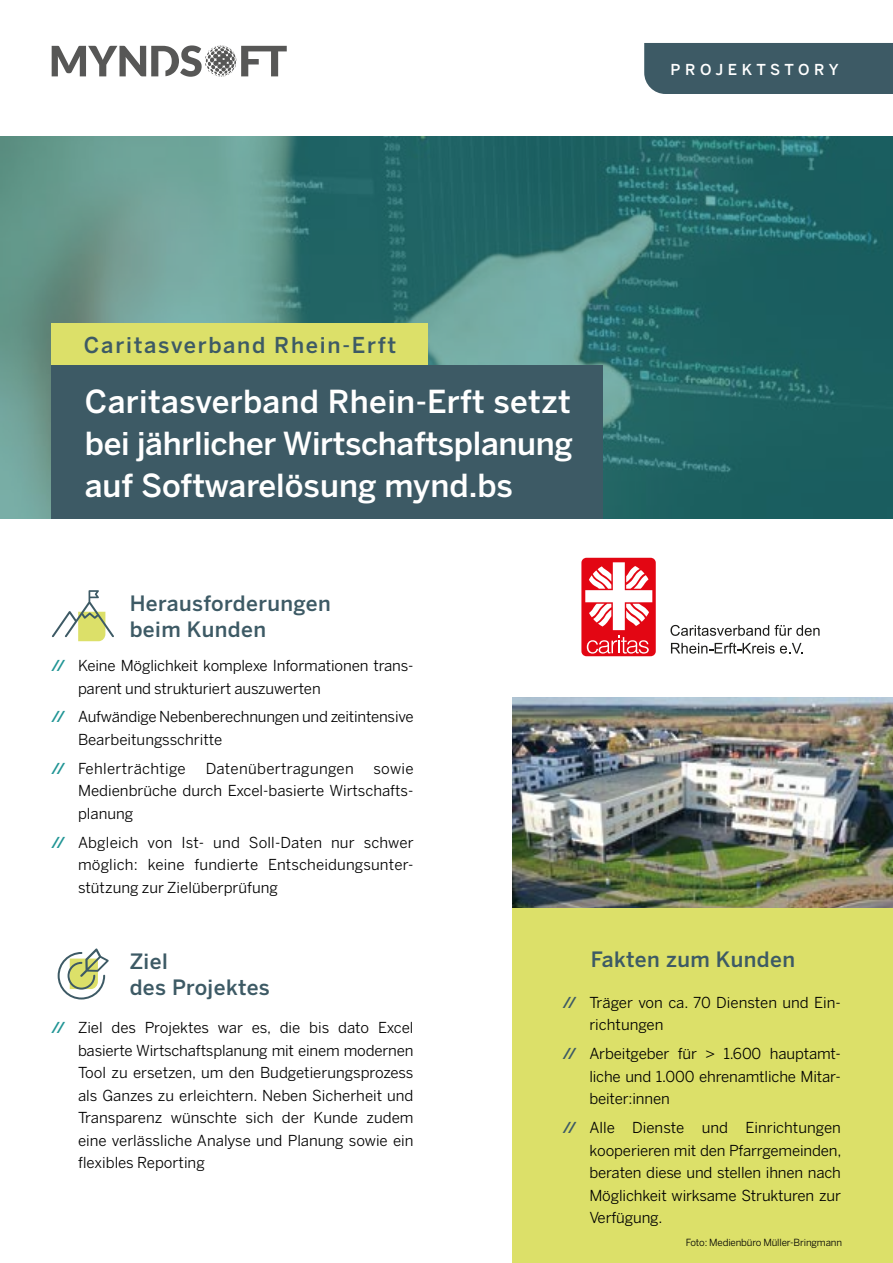
<style>
.page{position:relative;width:893px;height:1263px;background:#fff}
.page>*{position:absolute;margin:0;border:0;box-sizing:border-box;transform-origin:0 0}
.t1{font:500 31.5px/42px "Benton Sans";letter-spacing:-.01em;color:#fff;text-align:justify}
.t2{font:500 21.75px "Benton Sans";letter-spacing:.08em;color:#3d5a65}
.t3{font:500 21px/25.5px "Benton Sans";letter-spacing:.02em;color:#3d5a65}
.t4{font:15px/22.5px "Benton Sans";letter-spacing:-.01em;color:#000;text-align:justify}
.t5{font:15px "Benton Sans";letter-spacing:.02em;color:#000}
.t6{font:500 15px "Benton Sans";letter-spacing:.29em;color:#fff}
.t7{font:9.75px "Benton Sans";letter-spacing:-.015em;color:#000}
.s1{font-weight:500;color:#219595}
.s2{font-weight:500;color:#3d5a65}
</style>
<div class="page">
<svg style="left:0;top:136px;width:893px;height:383px;background:#3b7976"></svg>
<img style="left:512px;top:697px;width:381px;height:212px">
<svg style="left:52px;top:590px;width:62px;height:51px"></svg>
<div style="left:644px;top:43px;width:249px;height:51px;background:#3d5a65"></div>
<div style="left:512px;top:909px;width:381px;height:354px;background:#dce069"></div>
<div style="left:51px;top:323px;width:376px;height:43px;background:#dce069"></div>
<div style="left:51px;top:366px;width:552px;height:153px;background:#3d5a65"></div>
<div style="left:581px;top:558px;width:75px;height:98px;background:#e30613;border-radius:5px"></div>
<svg style="left:585px;top:562px;width:67px;height:68px"></svg>
<svg style="left:587px;top:636px;width:62px;height:18px"></svg>
<svg style="left:670px;top:625px;width:99px;height:11px"></svg>
<svg style="left:775px;top:625px;width:45px;height:11px"></svg>
<svg style="left:671px;top:643px;width:132px;height:11px"></svg>
<svg style="left:58px;top:948px;width:51px;height:51px"></svg>
<svg style="left:52px;top:45px;width:235px;height:32px"></svg>
<p class="t6" style="left:670px;top:61px;width:170px">PROJEKTSTORY</p>
<h2 class="t2" style="left:84px;top:332px;width:314px">Caritasverband Rhein-Erft</h2>
<h1 class="t1" style="left:85px;top:380px;width:490px">Caritasverband Rhein-Erft setzt bei jährlicher Wirtschaftsplanung auf Softwarelösung mynd.bs</h1>
<h3 class="t3" style="left:130px;top:590px;width:203px">Herausforderungen beim Kunden</h3>
<p class="t4" style="left:78px;top:654px;width:337px;text-indent:-27px"><span class="s1">//</span> Keine Möglichkeit komplexe Informationen trans&shy;parent und strukturiert auszuwerten</p>
<p class="t4" style="left:78px;top:705px;width:337px;text-indent:-27px"><span class="s1">//</span> Aufwändige Nebenberechnungen und zeitintensive<br>Bearbeitungsschritte</p>
<p class="t5" style="left:51px;top:759px;width:136px"><span class="s1">//</span> Fehlerträchtige</p>
<p class="t5" style="left:206px;top:759px;width:150px">Datenübertragungen</p>
<p class="t4" style="left:78px;top:757px;width:337px;text-indent:296px">sowie Medienbrüche durch Excel-basierte Wirtschafts&shy;planung</p>
<p class="t4" style="left:78px;top:831px;width:337px;text-indent:-27px"><span class="s1">//</span> Abgleich von Ist- und Soll-Daten nur schwer möglich: keine fundierte Entscheidungsunter&shy;stützung zur Zielüberprüfung</p>
<h3 class="t3" style="left:130px;top:949px;width:142px">Ziel<br>des Projektes</h3>
<p class="t4" style="left:78px;top:1016px;width:337px;text-indent:-27px"><span class="s1">//</span> Ziel des Projektes war es, die bis dato Excel basierte Wirtschaftsplanung mit einem modernen Tool zu ersetzen, um den Budgetierungsprozess als Ganzes zu erleichtern. Neben Sicherheit und Transparenz wünschte sich der Kunde zudem eine verlässliche Analyse und Planung sowie ein flexibles Reporting</p>
<h3 class="t3" style="left:591px;top:947px;width:206px">Fakten zum Kunden</h3>
<p class="t4" style="left:589px;top:991px;width:253px;text-indent:-27px"><span class="s2">//</span> Träger von ca. 70 Diensten und Ein&shy;richtungen</p>
<p class="t4" style="left:589px;top:1042px;width:253px;text-indent:-27px"><span class="s2">//</span> Arbeitgeber für &gt; 1.600 hauptamt&shy;liche und 1.000 ehrenamtliche Mitar&shy;beiter:innen</p>
<p class="t4" style="left:589px;top:1116px;width:254px;text-indent:-27px"><span class="s2">//</span> Alle Dienste und Einrichtungen kooperieren mit den Pfarrgemeinden, beraten diese und stellen ihnen nach Möglichkeit wirksame Strukturen zur Verfügung.</p>
<p class="t7" style="left:686px;top:1237px;width:158px">Foto: Medienbüro Müller-Bringmann</p>
</div>
